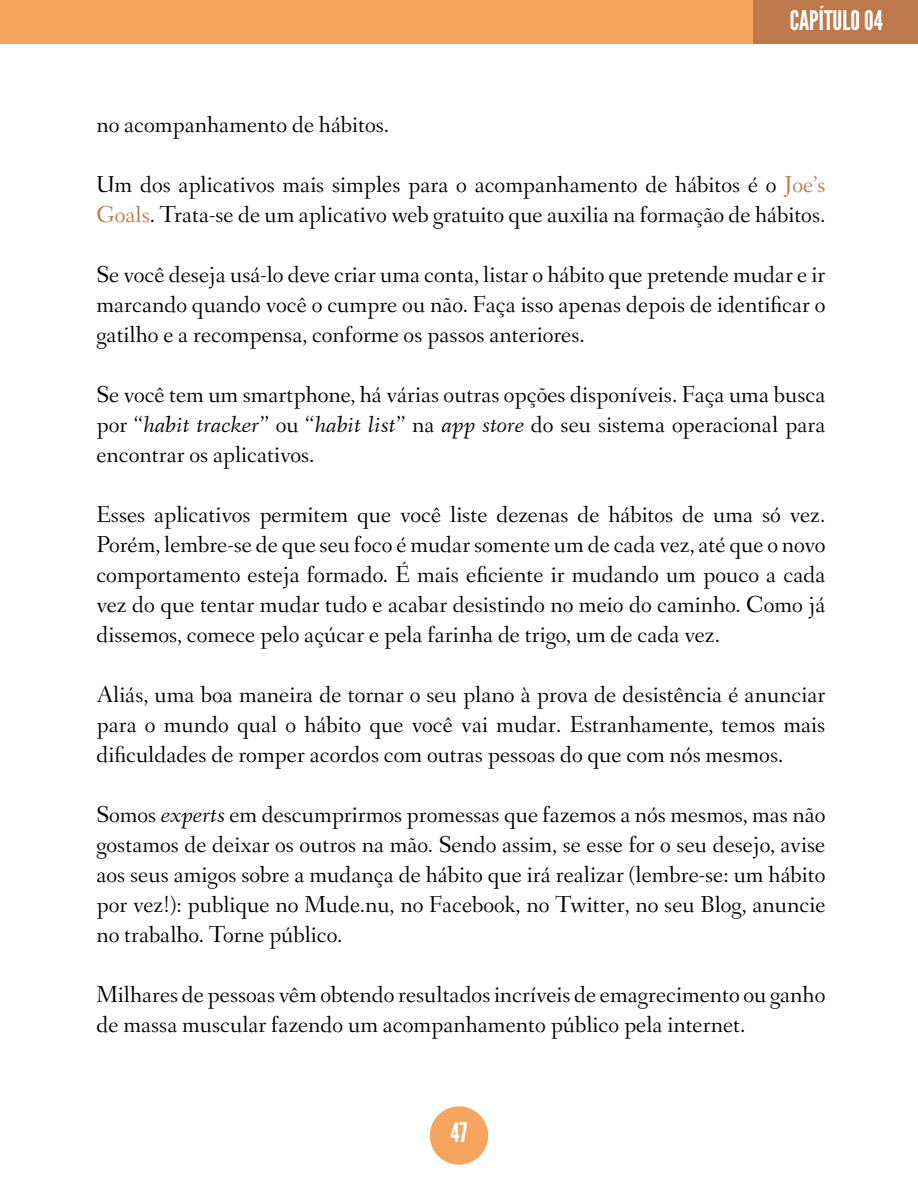
<style>
.page{position:relative;width:918px;height:1188px;background:#fff}
.page>*{position:absolute;margin:0;border:0;box-sizing:border-box;transform-origin:0 0}
.t1{font:27px "League Gothic";color:#fffffe}
.t2{font:27px "League Gothic";color:#fff}
.t3{font:24px/30px "Fanwood";color:#000;text-align:justify}
.s1{color:#bd784b}
.s2{font-style:italic}
</style>
<div class="page">
<div style="left:0;top:0;width:754px;height:44px;background:#f6a561"></div>
<div style="left:754px;top:0;width:164px;height:44px;background:#bd784b"></div>
<div style="left:430px;top:1106px;width:58px;height:59px;background:#f6a561;border-radius:50%"></div>
<p class="t1" style="left:790px;top:5px;width:94px">CAPÍTULO 04</p>
<p class="t3" style="left:96px;top:111px;width:294px">no acompanhamento de hábitos.</p>
<p class="t3" style="left:96px;top:171px;width:731px">Um dos aplicativos mais simples para o acompanhamento de hábitos é o <span class="s1">Joe’s<br>Goals</span>. Trata-se de um aplicativo web gratuito que auxilia na formação de hábitos.</p>
<p class="t3" style="left:96px;top:261px;width:731px">Se você deseja usá-lo deve criar uma conta, listar o hábito que pretende mudar e ir marcando quando você o cumpre ou não. Faça isso apenas depois de identificar o gatilho e a recompensa, conforme os passos anteriores.</p>
<p class="t3" style="left:96px;top:381px;width:730px">Se você tem um smartphone, há várias outras opções disponíveis. Faça uma busca por “<span class="s2">habit tracker</span>” ou “<span class="s2">habit list</span>” na <span class="s2">app store</span> do seu sistema operacional para encontrar os aplicativos.</p>
<p class="t3" style="left:96px;top:501px;width:731px">Esses aplicativos permitem que você liste dezenas de hábitos de uma só vez.<br>Porém, lembre-se de que seu foco é mudar somente um de cada vez, até que o novo comportamento esteja formado. É mais eficiente ir mudando um pouco a cada vez do que tentar mudar tudo e acabar desistindo no meio do caminho. Como já dissemos, comece pelo açúcar e pela farinha de trigo, um de cada vez.</p>
<p class="t3" style="left:96px;top:681px;width:731px">Aliás, uma boa maneira de tornar o seu plano à prova de desistência é anunciar para o mundo qual o hábito que você vai mudar. Estranhamente, temos mais dificuldades de romper acordos com outras pessoas do que com nós mesmos.</p>
<p class="t3" style="left:96px;top:801px;width:731px">Somos <span class="s2">experts</span> em descumprirmos promessas que fazemos a nós mesmos, mas não gostamos de deixar os outros na mão. Sendo assim, se esse for o seu desejo, avise aos seus amigos sobre a mudança de hábito que irá realizar (lembre-se: um hábito por vez!): publique no Mude.nu, no Facebook, no Twitter, no seu Blog, anuncie no trabalho. Torne público.</p>
<p class="t3" style="left:96px;top:981px;width:730px">Milhares de pessoas vêm obtendo resultados incríveis de emagrecimento ou ganho de massa muscular fazendo um acompanhamento público pela internet.</p>
<p class="t2" style="left:451px;top:1116px;width:18px">47</p>
</div>
